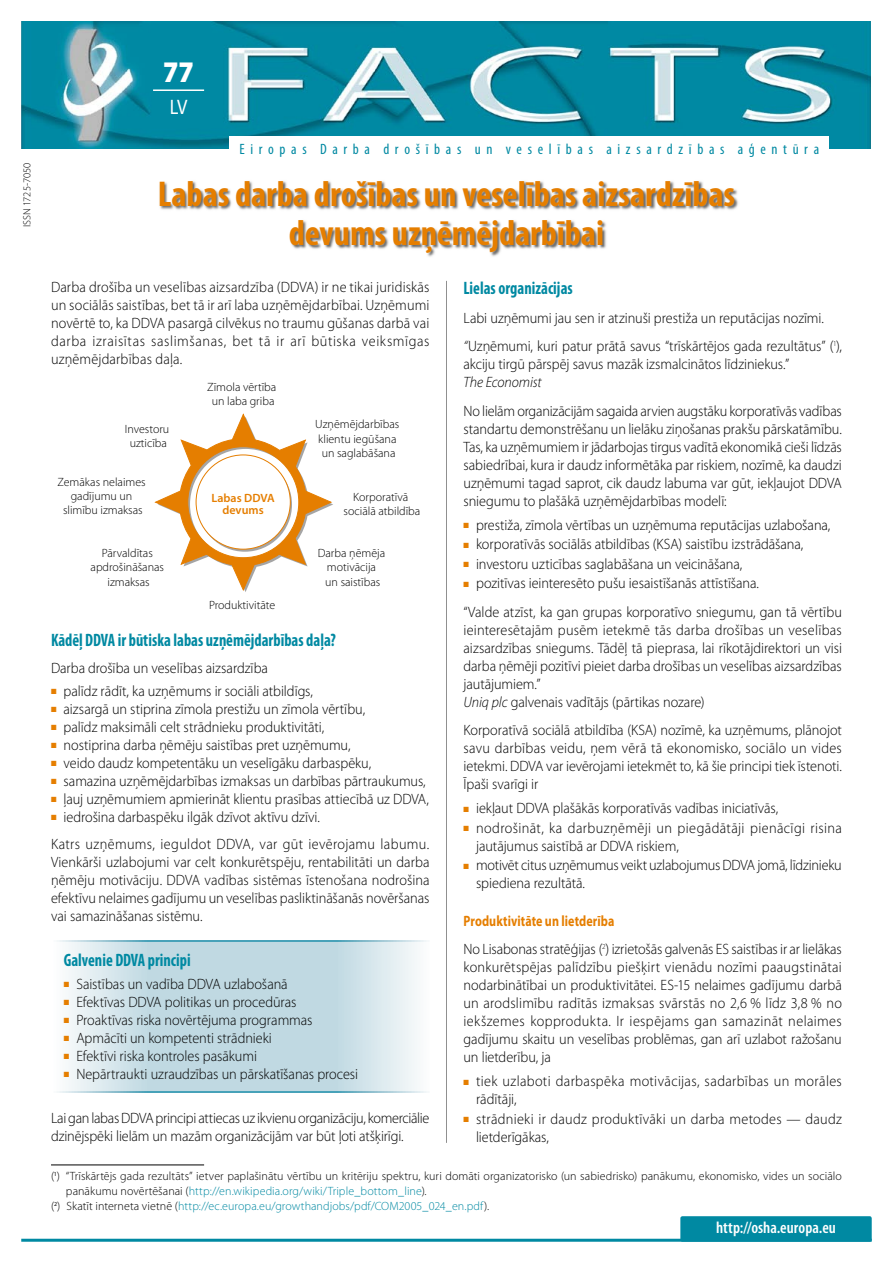
<style>
.page{position:relative;width:893px;height:1263px;background:#fff}
.page>*{position:absolute;margin:0;border:0;box-sizing:border-box;transform-origin:0 0}
.t1{font:700 condensed 36px/39px "Myriad Pro";color:#e57e00;text-align:center}
.t2{font:900 30px "Myriad Pro";color:#fff;scale:.9 1}
.t3{font:21px "Myriad Pro";color:#fff;scale:.88 1}
.t4{font:700 condensed 18px "Myriad Pro";color:#0089a2;scale:.9 1}
.t5{font:600 condensed 16.5px "Myriad Pro";letter-spacing:.005em;color:#fff}
.t6{font:300 15px/18px "Myriad Pro";letter-spacing:-.005em;color:#000;scale:.95 1}
.t7{font:300 15px/18px "Myriad Pro";letter-spacing:.025em;color:#000;scale:.95 1}
.t8{font:300 15px/27px "Myriad Pro";letter-spacing:.02em;color:#000;scale:.95 1}
.t9{font:300 15px/18px "Myriad Pro";letter-spacing:.015em;color:#000;scale:.95 1}
.t10{font:condensed 15px "Myriad Pro";letter-spacing:.375em;color:#0089a2}
.t11{font:italic 300 15px "Myriad Pro";letter-spacing:-.005em;color:#000;scale:.95 1}
.t12{font:300 12px/14.4px "Myriad Pro";color:#010101;text-align:center}
.t13{font:300 12px "Myriad Pro";letter-spacing:.005em;color:#0089a2}
.t14{font:300 12px "Myriad Pro";letter-spacing:.005em;color:#000}
.t15{font:600 12px/12px "Myriad Pro";color:#e57e00;text-align:center}
.t16{font:300 10.5px "Myriad Pro";color:#000}
.s1{font-style:italic}
.s2{color:#e57e00}
.s3{font-weight:700;color:#e57e00}
.s4{color:#000}
</style>
<div class="page">
<hr style="left:21px;top:1239px;width:851px;height:3px;background:#0089a2">
<img style="left:160px;top:181px;width:578px;height:76px">
<img style="left:21px;top:21px;width:850px;height:128px">
<div style="left:680px;top:1216px;width:192px;height:26px;background:#0089a2;border-radius:2px"></div>
<hr style="left:153px;top:89px;width:51px;height:2px;background:#fff">
<div style="left:230px;top:136px;width:599px;height:26px;background:#fff"></div>
<hr style="left:446px;top:281px;width:1px;height:862px;background:#909090">
<hr style="left:51px;top:1164px;width:153px;height:1px;background:#000">
<svg style="left:57px;top:941px;width:370px;height:150px;background:#cde1e8"></svg>
<svg style="left:57px;top:940px;width:370px;height:1px"></svg>
<svg style="left:57px;top:1091px;width:370px;height:2px"></svg>
<svg style="left:154px;top:413px;width:179px;height:179px"></svg>
<svg style="left:198px;top:457px;width:94px;height:95px"></svg>
<div style="left:196px;top:455px;width:94px;height:94px;background:#fff;border-radius:50%"></div>
<p class="t16" style="left:21px;top:227px;width:65px;rotate:-90deg">ISSN 1725-7050</p>
<h2 class="t2" style="left:163px;top:55px;width:35px">77</h2>
<h3 class="t3" style="left:170px;top:95px;width:22px">LV</h3>
<p class="t10" style="left:240px;top:140px;width:581px">Eiropas Darba drošības un veselības aizsardzības aģentūra</p>
<h1 class="t1" style="left:158px;top:173px;width:579px">Labas darba drošības un veselības aizsardzības devums uzņēmējdarbībai</h1>
<p class="t6" style="left:51px;top:278px;width:400px;text-align:justify">Darba drošība un veselības aizsardzība (DDVA) ir ne tikai juridiskās un sociālās saistības, bet tā ir arī laba uzņēmējdarbībai. Uzņēmumi novērtē to, ka DDVA pasargā cilvēkus no traumu gūšanas darbā vai darba izraisītas saslimšanas, bet tā ir arī būtiska veiksmīgas uzņēmējdarbības daļa.</p>
<p class="t4" style="left:463px;top:277px;width:123px">Lielas organizācijas</p>
<p class="t6" style="left:463px;top:304px;width:400px;line-height:28.5px">Labi uzņēmumi jau sen ir atzinuši prestiža un reputācijas nozīmi. <span class="s1">“</span>Uzņēmumi, kuri patur prātā savus “trīskārtējos gada rezultātus” (<sup>1</sup>),</p>
<p class="t6" style="left:463px;top:356px;width:345px">akciju tirgū pārspēj savus mazāk izsmalcinātos līdziniekus.”</p>
<p class="t11" style="left:463px;top:374px;width:84px">The Economist</p>
<p class="t6" style="left:463px;top:402px;width:400px;text-align:justify">No lielām organizācijām sagaida arvien augstāku korporatīvās vadības standartu demonstrēšanu un lielāku ziņošanas prakšu pārskatāmību.<br>Tas, ka uzņēmumiem ir jādarbojas tirgus vadītā ekonomikā cieši līdzās sabiedrībai, kura ir daudz informētāka par riskiem, nozīmē, ka daudzi uzņēmumi tagad saprot, cik daudz labuma var gūt, iekļaujot DDVA sniegumu to plašākā uzņēmējdarbības modelī:</p>
<p class="t6" style="left:463px;top:516px;width:388px"><span class="s2">■</span> prestiža, zīmola vērtības un uzņēmuma reputācijas uzlabošana,</p>
<p class="t6" style="left:463px;top:536px;width:359px"><span class="s2">■</span> korporatīvās sociālās atbildības (KSA) saistību izstrādāšana,</p>
<p class="t6" style="left:463px;top:555px;width:295px"><span class="s2">■</span> investoru uzticības saglabāšana un veicināšana,</p>
<p class="t6" style="left:463px;top:569px;width:400px;line-height:28.5px"><span class="s2">■</span> pozitīvas ieinteresēto pušu iesaistīšanās attīstīšana.<br>“Valde atzīst, ka gan grupas korporatīvo sniegumu, gan tā vērtību</p>
<p class="t6" style="left:463px;top:621px;width:400px">ieinteresētajām pusēm ietekmē tās darba drošības un veselības aizsardzības sniegums. Tādēļ tā pieprasa, lai rīkotājdirektori un visi darba ņēmēji pozitīvi pieiet darba drošības un veselības aizsardzības jautājumiem.”<br><span class="s1">Uniq plc</span> galvenais vadītājs (pārtikas nozare)</p>
<p class="t6" style="left:463px;top:721px;width:400px;text-align:justify">Korporatīvā sociālā atbildība (KSA) nozīmē, ka uzņēmums, plānojot savu darbības veidu, ņem vērā tā ekonomisko, sociālo un vides ietekmi. DDVA var ievērojami ietekmēt to, kā šie principi tiek īstenoti.<br>Īpaši svarīgi ir</p>
<p class="t6" style="left:463px;top:799px;width:333px"><span class="s2">■</span> iekļaut DDVA plašākās korporatīvās vadības iniciatīvās,</p>
<p class="t7" style="left:476px;top:819px;width:387px;text-indent:-13px"><span class="s2">■</span> nodrošināt, ka darbuzņēmēji un piegādātāji pienācīgi risina jautājumus saistībā ar DDVA riskiem,</p>
<p class="t6" style="left:476px;top:856px;width:387px;text-indent:-13px"><span class="s2">■</span> motivēt citus uzņēmumus veikt uzlabojumus DDVA jomā, līdzinieku spiediena rezultātā.</p>
<p class="t6" style="left:463px;top:907px;width:400px;line-height:28.5px"><span class="s3">Produktivitāte un lietderība<br></span>No Lisabonas stratēģijas (<sup>2</sup>) izrietošās galvenās ES saistības ir ar lielākas</p>
<p class="t6" style="left:463px;top:958px;width:400px;text-align:justify">konkurētspējas palīdzību piešķirt vienādu nozīmi paaugstinātai nodarbinātībai un produktivitātei. ES-15 nelaimes gadījumu darbā un arodslimību radītās izmaksas svārstās no 2,6 % līdz 3,8 % no iekšzemes kopprodukta. Ir iespējams gan samazināt nelaimes gadījumu skaitu un veselības problēmas, gan arī uzlabot ražošanu un lietderību, ja</p>
<p class="t7" style="left:476px;top:1072px;width:387px;text-indent:-13px"><span class="s2">■</span> tiek uzlaboti darbaspēka motivācijas, sadarbības un morāles rādītāji,</p>
<p class="t9" style="left:476px;top:1110px;width:387px;text-indent:-13px"><span class="s2">■</span> strādnieki ir daudz produktīvāki un darba metodes — daudz lietderīgākas,</p>
<p class="t14" style="left:51px;top:1169px;width:792px">(<sup>1</sup>) “Trīskārtējs gada rezultāts” ietver paplašinātu vērtību un kritēriju spektru, kuri domāti organizatorisko (un sabiedrisko) panākumu, ekonomisko, vides un sociālo</p>
<p class="t13" style="left:66px;top:1184px;width:362px"><span class="s4">panākumu novērtēšanai (</span>http://en.wikipedia.org/wiki/Triple_bottom_line<span class="s4">).</span></p>
<p class="t13" style="left:51px;top:1199px;width:440px"><span class="s4">(</span><sup>2</sup><span class="s4">) Skatīt interneta vietnē (</span>http://ec.europa.eu/growthandjobs/pdf/COM2005_024_en.pdf<span class="s4">).</span></p>
<p class="t12" style="left:207px;top:380px;width:71px">Zīmola vērtība un laba griba</p>
<p class="t12" style="left:315px;top:417px;width:86px">Uzņēmējdarbības klientu iegūšana un saglabāšana</p>
<p class="t12" style="left:344px;top:490px;width:78px">Korporatīvā sociālā atbildība</p>
<p class="t12" style="left:125px;top:422px;width:46px">Investoru uzticība</p>
<p class="t12" style="left:57px;top:475px;width:90px">Zemākas nelaimes gadījumu un slimību izmaksas</p>
<p class="t15" style="left:212px;top:491px;width:65px">Labas DDVA devums</p>
<p class="t12" style="left:91px;top:546px;width:75px">Pārvaldītas apdrošināšanas izmaksas</p>
<p class="t12" style="left:318px;top:546px;width:69px">Darba ņēmēja motivācija<br>un saistības</p>
<p class="t12" style="left:209px;top:598px;width:68px">Produktivitāte</p>
<p class="t4" style="left:51px;top:629px;width:318px">Kādēļ DDVA ir būtiska labas uzņēmējdarbības daļa?</p>
<p class="t6" style="left:51px;top:659px;width:230px">Darba drošība un veselības aizsardzība</p>
<p class="t6" style="left:51px;top:682px;width:277px"><span class="s2">■</span> palīdz rādīt, ka uzņēmums ir sociāli atbildīgs,</p>
<p class="t6" style="left:51px;top:700px;width:332px"><span class="s2">■</span> aizsargā un stiprina zīmola prestižu un zīmola vērtību,</p>
<p class="t6" style="left:51px;top:718px;width:289px"><span class="s2">■</span> palīdz maksimāli celt strādnieku produktivitāti,</p>
<p class="t6" style="left:51px;top:736px;width:317px"><span class="s2">■</span> nostiprina darba ņēmēju saistības pret uzņēmumu,</p>
<p class="t6" style="left:51px;top:754px;width:339px"><span class="s2">■</span> veido daudz kompetentāku un veselīgāku darbaspēku,</p>
<p class="t6" style="left:51px;top:772px;width:396px"><span class="s2">■</span> samazina uzņēmējdarbības izmaksas un darbības pārtraukumus,</p>
<p class="t6" style="left:51px;top:790px;width:399px"><span class="s2">■</span> ļauj uzņēmumiem apmierināt klientu prasības attiecībā uz DDVA,</p>
<p class="t8" style="left:51px;top:803px;width:400px"><span class="s2">■</span> iedrošina darbaspēku ilgāk dzīvot aktīvu dzīvi.<br>Katrs uzņēmums, ieguldot DDVA, var gūt ievērojamu labumu.</p>
<p class="t6" style="left:51px;top:853px;width:400px;text-align:justify">Vienkārši uzlabojumi var celt konkurētspēju, rentabilitāti un darba ņēmēju motivāciju. DDVA vadības sistēmas īstenošana nodrošina efektīvu nelaimes gadījumu un veselības pasliktināšanās novēršanas vai samazināšanas sistēmu.</p>
<p class="t4" style="left:64px;top:949px;width:143px">Galvenie DDVA principi</p>
<p class="t6" style="left:64px;top:975px;width:237px"><span class="s2">■</span> Saistības un vadība DDVA uzlabošanā</p>
<p class="t6" style="left:64px;top:993px;width:246px"><span class="s2">■</span> Efektīvas DDVA politikas un procedūras</p>
<p class="t6" style="left:64px;top:1011px;width:263px"><span class="s2">■</span> Proaktīvas riska novērtējuma programmas</p>
<p class="t6" style="left:64px;top:1029px;width:221px"><span class="s2">■</span> Apmācīti un kompetenti strādnieki</p>
<p class="t6" style="left:64px;top:1047px;width:205px"><span class="s2">■</span> Efektīvi riska kontroles pasākumi</p>
<p class="t6" style="left:64px;top:1065px;width:311px"><span class="s2">■</span> Nepārtraukti uzraudzības un pārskatīšanas procesi</p>
<p class="t6" style="left:51px;top:1110px;width:400px">Lai gan labas DDVA principi attiecas uz ikvienu organizāciju, komerciālie dzinējspēki lielām un mazām organizācijām var būt ļoti atšķirīgi.</p>
<p class="t5" style="left:716px;top:1219px;width:121px">http://osha.europa.eu</p>
</div>
